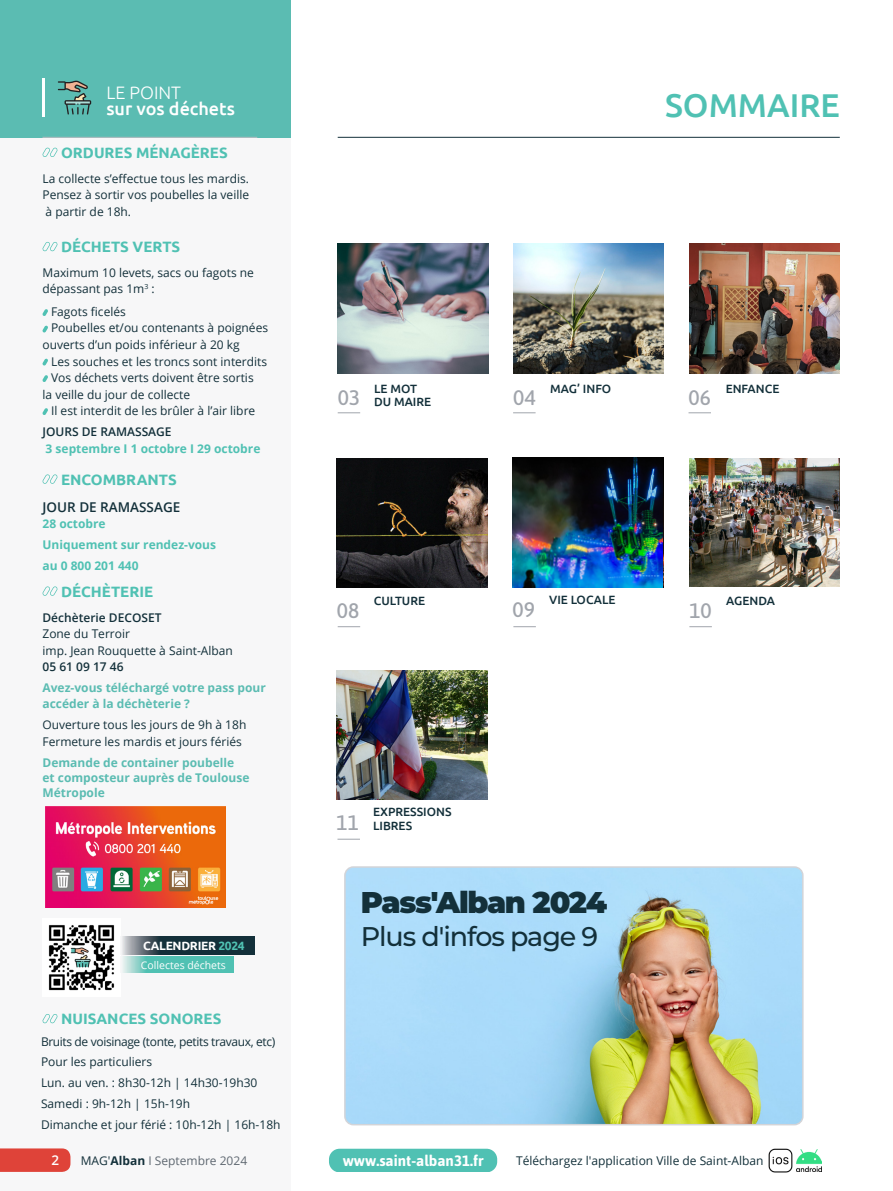
<style>
.page{position:relative;width:893px;height:1191px;background:#fff}
.page>*{position:absolute;margin:0;border:0;box-sizing:border-box;transform-origin:0 0}
.t1{font:500 33px "Ubuntu";color:#50c1b3}
.t2{font:900 30px "Montserrat";letter-spacing:-.04em;color:#13303a}
.t3{font:500 27px "Montserrat";letter-spacing:-.04em;color:#13303a}
.t4{font:500 21px "Asap";color:#a1a5ac}
.t5{font:500 18px "Ubuntu";color:#fff}
.t6{font:300 18px "Ubuntu";color:#fff}
.t7{font:700 15px "Ubuntu";color:#50c1b3}
.t8{font:700 15px "Asap";color:#fff}
.titre2encart{font:600 13.5px "Open Sans";color:#13303a}
.t9{font:600 13.5px "Open Sans";color:#fff}
.titre2encart-2{font:12px/16.5px "Open Sans";color:#13303a}
.titre2encart-3{font:700 12px/15px "Open Sans";color:#5bbcb2}
.titre2encart-4{font:700 12px/16.5px "Open Sans";color:#50c1b3}
.t10{font:500 12px/13.5px "Ubuntu";color:#13303a}
.titre2encart-5{font:12px "Open Sans";letter-spacing:-.03em;color:#13303a}
.t11{font:12px "Open Sans";color:#5f6871}
.t12{font:700 12px "Ubuntu";letter-spacing:-.025em;color:#fff}
.t13{font:10.5px "Open Sans";color:#fff}
.s1{font-weight:600;color:#13303a}
.s2{font-weight:600}
.s3{color:#50c1b3}
.s4{color:#13303a}
.s5{font-weight:700;color:#13303a}
</style>
<div class="page">
<img style="left:347px;top:869px;width:454px;height:255px">
<div style="left:344px;top:866px;width:460px;height:259px;border:2px solid #d3d4d8;border-radius:9px"></div>
<div style="left:0;top:0;width:291px;height:1191px;background:#f7f7f8"></div>
<div style="left:0;top:0;width:291px;height:137px;background:#5bbcb2"></div>
<svg style="left:43px;top:148px;width:14px;height:9px"></svg>
<svg style="left:43px;top:242px;width:14px;height:9px"></svg>
<svg style="left:43px;top:474px;width:14px;height:10px"></svg>
<svg style="left:58px;top:80px;width:33px;height:34px"></svg>
<hr style="left:43px;top:79px;width:2px;height:38px;background:#fff">
<div style="left:0;top:1148px;width:70px;height:23px;background:#df4339"></div>
<hr style="left:338px;top:137px;width:502px;height:1px;background:#13303a">
<hr style="left:43px;top:137px;width:214px;height:1px;background:#bbbdc2">
<img style="left:689px;top:244px;width:151px;height:129px">
<img style="left:338px;top:244px;width:150px;height:129px">
<svg style="left:43px;top:586px;width:14px;height:10px"></svg>
<img style="left:46px;top:807px;width:179px;height:100px">
<img style="left:513px;top:244px;width:151px;height:129px">
<img style="left:337px;top:458px;width:150px;height:130px">
<svg style="left:338px;top:412px;width:22px;height:1px"></svg>
<svg style="left:513px;top:626px;width:23px;height:1px"></svg>
<svg style="left:513px;top:412px;width:23px;height:1px"></svg>
<svg style="left:688px;top:412px;width:23px;height:1px"></svg>
<svg style="left:43px;top:309px;width:5px;height:7px"></svg>
<svg style="left:43px;top:326px;width:5px;height:6px"></svg>
<svg style="left:43px;top:359px;width:5px;height:6px"></svg>
<svg style="left:43px;top:375px;width:5px;height:7px"></svg>
<svg style="left:43px;top:408px;width:5px;height:7px"></svg>
<img style="left:49px;top:925px;width:65px;height:66px">
<svg style="left:122px;top:936px;width:132px;height:18px;background:#2f4650"></svg>
<svg style="left:123px;top:957px;width:111px;height:15px;background:#60c5b9"></svg>
<div style="left:329px;top:1148px;width:168px;height:23px;background:#50c1b3;border-radius:11px"></div>
<img style="left:768px;top:1148px;width:25px;height:25px">
<img style="left:796px;top:1149px;width:26px;height:22px">
<img style="left:337px;top:670px;width:150px;height:129px">
<svg style="left:337px;top:839px;width:23px;height:1px"></svg>
<img style="left:689px;top:458px;width:151px;height:128px">
<svg style="left:689px;top:626px;width:23px;height:1px"></svg>
<img style="left:512px;top:457px;width:151px;height:131px">
<svg style="left:43px;top:1014px;width:14px;height:9px"></svg>
<svg style="left:338px;top:626px;width:22px;height:1px"></svg>
<p class="t6" style="left:106px;top:81px;width:76px">LE POINT</p>
<p class="t5" style="left:106px;top:97px;width:130px">sur vos déchets</p>
<p class="t7" style="left:61px;top:144px;width:168px">ORDURES MÉNAGÈRES</p>
<p class="titre2encart-2" style="left:43px;top:170px;width:208px">La collecte s’effectue tous les mardis.</p>
<p class="titre2encart-2" style="left:43px;top:186px;width:208px">Pensez à sortir vos poubelles la veille</p>
<p class="titre2encart-2" style="left:46px;top:203px;width:87px">à partir de 18h.</p>
<p class="t7" style="left:61px;top:238px;width:121px">DÉCHETS VERTS</p>
<p class="titre2encart-2" style="left:43px;top:264px;width:213px">Maximum 10 levets, sacs ou fagots ne dépassant pas 1m<sup>3</sup> :</p>
<p class="titre2encart-2" style="left:51px;top:303px;width:76px">Fagots ficelés</p>
<p class="titre2encart-2" style="left:43px;top:319px;width:227px;text-indent:9px">Poubelles et/ou contenants à poignées ouverts d’un poids inférieur à 20 kg</p>
<p class="titre2encart-2" style="left:51px;top:352px;width:218px">Les souches et les troncs sont interdits</p>
<p class="titre2encart-2" style="left:43px;top:369px;width:213px;text-indent:9px">Vos déchets verts doivent être sortis la veille du jour de collecte</p>
<p class="titre2encart-2" style="left:51px;top:402px;width:206px">Il est interdit de les brûler à l’air libre</p>
<p class="titre2encart-4" style="left:43px;top:423px;width:219px"><span class="s1">JOURS DE RAMASSAGE<br></span>3 septembre I 1 octobre I 29 octobre</p>
<p class="t7" style="left:61px;top:470px;width:117px">ENCOMBRANTS</p>
<p class="titre2encart" style="left:43px;top:497px;width:139px">JOUR DE RAMASSAGE</p>
<p class="titre2encart-4" style="left:43px;top:515px;width:65px">28 octobre</p>
<p class="titre2encart-4" style="left:43px;top:536px;width:175px">Uniquement sur rendez-vous</p>
<p class="titre2encart-4" style="left:43px;top:557px;width:98px">au 0 800 201 440</p>
<p class="t7" style="left:61px;top:582px;width:94px">DÉCHÈTERIE</p>
<p class="titre2encart-2" style="left:43px;top:608px;width:192px"><span class="s2">Déchèterie DECOSET<br></span>Zone du Terroir<br>imp. Jean Rouquette à Saint-Alban<br><span class="s2">05 61 09 17 46</span></p>
<p class="titre2encart-3" style="left:43px;top:679px;width:225px;line-height:16.5px">Avez-vous téléchargé votre pass pour accéder à la déchèterie ?</p>
<p class="titre2encart-2" style="left:43px;top:716px;width:205px">Ouverture tous les jours de 9h à 18h<br>Fermeture les mardis et jours fériés</p>
<p class="titre2encart-3" style="left:43px;top:754px;width:208px">Demande de container poubelle<br>et composteur auprès de Toulouse<br>Métropole</p>
<p class="t12" style="left:143px;top:938px;width:103px">CALENDRIER <span class="s3">2024</span></p>
<p class="t13" style="left:141px;top:958px;width:86px">Collectes déchets</p>
<p class="t7" style="left:61px;top:1010px;width:162px">NUISANCES SONORES</p>
<p class="titre2encart-5" style="left:41px;top:1033px;width:236px">Bruits de voisinage (tonte, petits travaux, etc)</p>
<p class="titre2encart-2" style="left:41px;top:1053px;width:113px">Pour les particuliers</p>
<p class="titre2encart-2" style="left:41px;top:1074px;width:218px">Lun. au ven. : 8h30-12h | 14h30-19h30</p>
<p class="titre2encart-2" style="left:41px;top:1095px;width:151px">Samedi : 9h-12h | 15h-19h</p>
<p class="titre2encart-2" style="left:41px;top:1115px;width:241px">Dimanche et jour férié : 10h-12h | 16h-18h</p>
<p class="t9" style="left:51px;top:1151px;width:9px">2</p>
<p class="t11" style="left:81px;top:1152px;width:168px"><span class="s4">MAG'</span><span class="s5">Alban</span> I Septembre 2024</p>
<p class="t1" style="left:665px;top:84px;width:176px">SOMMAIRE</p>
<p class="t10" style="left:550px;top:381px;width:62px">MAG’ INFO</p>
<p class="t10" style="left:374px;top:381px;width:44px">LE MOT</p>
<p class="t4" style="left:338px;top:382px;width:24px">03</p>
<p class="t10" style="left:374px;top:395px;width:58px">DU MAIRE</p>
<p class="t4" style="left:513px;top:382px;width:24px">04</p>
<p class="t4" style="left:688px;top:382px;width:24px">06</p>
<p class="t10" style="left:726px;top:381px;width:55px">ENFANCE</p>
<p class="t4" style="left:337px;top:596px;width:24px">08</p>
<p class="t10" style="left:374px;top:594px;width:53px">CULTURE</p>
<p class="t4" style="left:512px;top:595px;width:24px">09</p>
<p class="t10" style="left:549px;top:592px;width:68px">VIE LOCALE</p>
<p class="t4" style="left:689px;top:596px;width:24px">10</p>
<p class="t10" style="left:726px;top:594px;width:50px">AGENDA</p>
<p class="t4" style="left:337px;top:807px;width:24px">11</p>
<p class="t10" style="left:373px;top:805px;width:80px">EXPRESSIONS<br>LIBRES</p>
<p class="t2" style="left:361px;top:880px;width:248px">Pass'Alban 2024</p>
<p class="t3" style="left:361px;top:917px;width:239px">Plus d'infos page 9</p>
<p class="t8" style="left:343px;top:1150px;width:142px">www.saint-alban31.fr</p>
<p class="titre2encart-2" style="left:516px;top:1151px;width:249px">Téléchargez l'application Ville de Saint-Alban</p>
</div>
